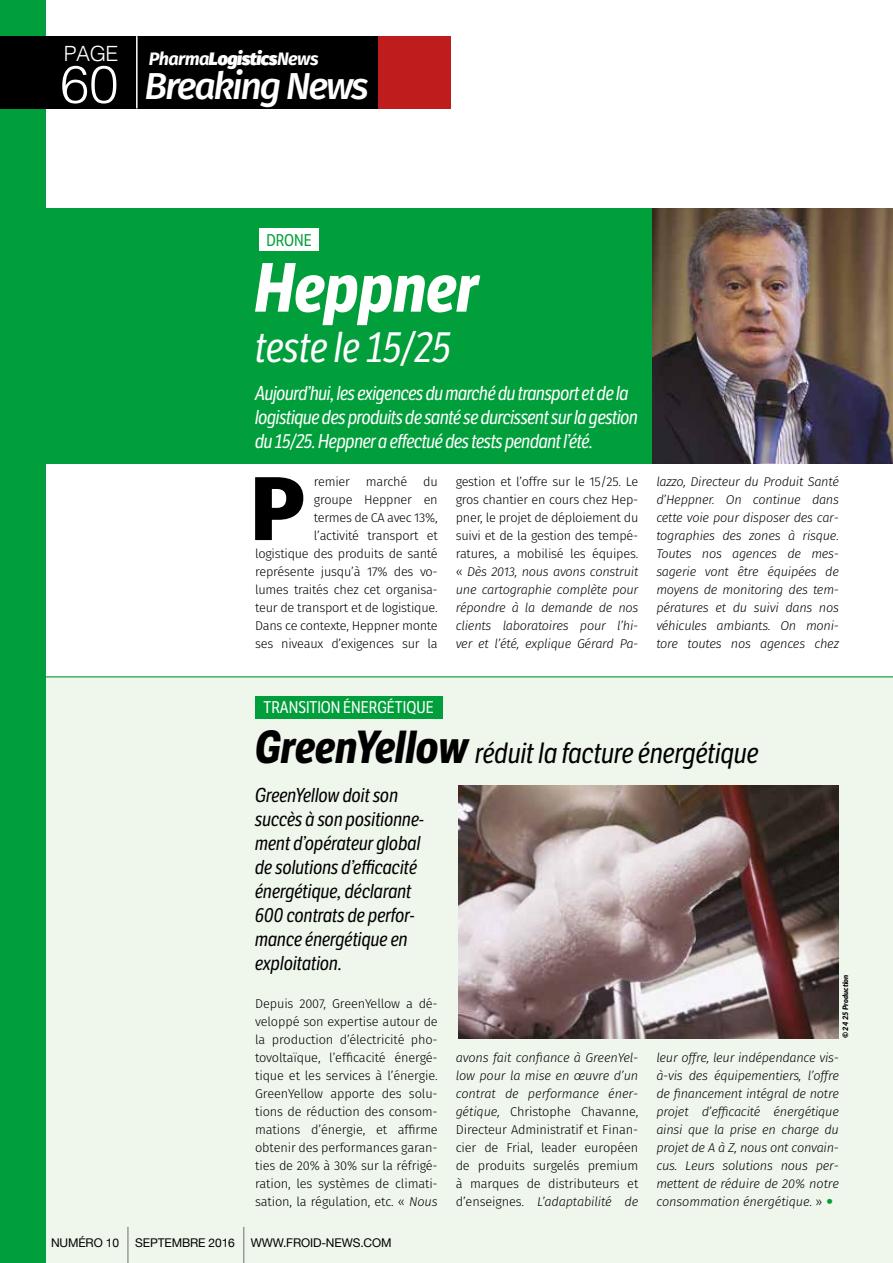
<style>
.page{position:relative;width:893px;height:1263px;background:#fff}
.page>*{position:absolute;margin:0;border:0;box-sizing:border-box;transform-origin:0 0}
.t1{font:800 90.45px "Fira Sans";color:#000}
.t2{font:italic 700 67.5px "LFT Etica Condensed";color:#fff}
.t3{font:300 52.5px "Helvetica";color:#fff}
.t4{font:italic 42px "LFT Etica Condensed";color:#fff}
.t5{font:italic 500 37.5px "Fira Sans";letter-spacing:-.06em;color:#fff}
.t6{font:italic 28.5px "LFT Etica Condensed";color:#000}
.t7{font:300 21px "Helvetica";color:#fff}
.t8{font:italic 19.5px/24px "LFT Etica Condensed";color:#000}
.t9{font:italic 19.5px/24px "LFT Etica Condensed";letter-spacing:-.02em;color:#fff}
.t10{font:italic 700 18px "Fira Sans";letter-spacing:-.03em;color:#fff}
.t11{font:16.5px "LFT Etica Condensed";color:#fff}
.t12{font:16.5px "LFT Etica Condensed";color:#079e39}
.t13{font:300 12.75px/18px "Fira Sans";letter-spacing:-.02em;color:#000;text-align:justify}
.t14{font:italic 300 12.75px/18px "Fira Sans";letter-spacing:-.02em;color:#000;text-align:justify}
.t15{font:12px "Helvetica Neue";letter-spacing:-.01em;color:#000}
.t16{font:italic 900 7.5px "Lato";color:#000}
.s1{font-weight:900}
.s2{font-style:italic}
.s3{font-weight:700;font-size:45px}
.s4{font-style:normal}
.s5{font-family:"Lato";font-weight:400;font-style:normal;font-size:13.5px;color:#079e39}
</style>
<div class="page">
<div style="left:0;top:676px;width:893px;height:587px;background:#eff6ec"></div>
<div style="left:255px;top:696px;width:187px;height:22px;background:#019f3b"></div>
<hr style="left:35px;top:676px;width:858px;height:1px;background:#019f3b">
<img style="left:458px;top:785px;width:381px;height:254px">
<div style="left:0;top:208px;width:893px;height:255px;background:#019f3b"></div>
<div style="left:0;top:0;width:46px;height:1263px;background:#019f3b"></div>
<div style="left:0;top:36px;width:446px;height:72px;background:#000"></div>
<hr style="left:136px;top:36px;width:2px;height:72px;background:#fff">
<div style="left:378px;top:36px;width:73px;height:72px;background:#bf1c1d"></div>
<hr style="left:128px;top:1227px;width:1px;height:36px;background:#000">
<hr style="left:243px;top:1227px;width:1px;height:36px;background:#000">
<div style="left:259px;top:228px;width:60px;height:23px;background:#fff"></div>
<img style="left:652px;top:208px;width:241px;height:255px">
<h3 class="t7" style="left:64px;top:35px;width:56px">PAGE</h3>
<h3 class="t3" style="left:60px;top:40px;width:60px">60</h3>
<h3 class="t10" style="left:149px;top:46px;width:171px">Pharma<span class="s1">Logistics</span>News</h3>
<h3 class="t5" style="left:145px;top:59px;width:226px">Breaking News</h3>
<p class="t12" style="left:266px;top:230px;width:47px">DRONE</p>
<h2 class="t2" style="left:255px;top:247px;width:224px">Heppner</h2>
<h3 class="t4" style="left:255px;top:323px;width:198px">teste le 15/25</h3>
<h3 class="t9" style="left:255px;top:382px;width:384px">Aujourd’hui, les exigences du marché du transport et de la logistique des produits de santé se durcissent sur la gestion du 15/25. Heppner a effectué des tests pendant l’été.</h3>
<p class="t13" style="left:255px;top:473px;width:184px;text-align:right">remier marché du<br>groupe Heppner en<br>termes de CA avec 13%,<br>l’activité transport et<br>logistique des produits de santé représente jusqu’à 17% des vo&shy;lumes traités chez cet organisa&shy;teur de transport et de logistique.<br>Dans ce contexte, Heppner monte ses niveaux d’exigences sur la</p>
<h1 class="t1" style="left:250px;top:445px;width:56px">P</h1>
<p class="t13" style="left:456px;top:473px;width:184px">gestion et l’offre sur le 15/25. Le gros chantier en cours chez Hep&shy;pner, le projet de déploiement du suivi et de la gestion des tempé&shy;ratures, a mobilisé les équipes. « <span class="s2">Dès 2013, nous avons construit une cartographie complète pour répondre à la demande de nos clients laboratoires pour l’hi&shy;ver et l’été, explique Gérard Pa-</span></p>
<p class="t14" style="left:656px;top:473px;width:184px">lazzo, Directeur du Produit Santé d’Heppner. On continue dans cette voie pour disposer des car&shy;tographies des zones à risque.<br>Toutes nos agences de mes&shy;sagerie vont être équipées de moyens de monitoring des tem&shy;pératures et du suivi dans nos véhicules ambiants. On moni&shy;tore toutes nos agences chez</p>
<p class="t11" style="left:264px;top:698px;width:172px">TRANSITION ÉNERGÉTIQUE</p>
<h3 class="t6" style="left:255px;top:736px;width:505px"><span class="s3">GreenYellow</span> réduit la facture énergétique</h3>
<h3 class="t8" style="left:255px;top:784px;width:170px">GreenYellow doit son succès à son positionne&shy;ment d’opérateur global de solutions d’efficacité énergétique, déclarant<br>600 contrats de perfor&shy;mance énergétique en exploitation.</h3>
<p class="t13" style="left:255px;top:995px;width:184px">Depuis 2007, GreenYellow a dé&shy;veloppé son expertise autour de la production d’électricité pho&shy;tovoltaïque, l’efficacité énergé&shy;tique et les services à l’énergie.<br>GreenYellow apporte des solu&shy;tions de réduction des consom&shy;mations d’énergie, et affirme obtenir des performances garan&shy;ties de 20% à 30% sur la réfrigé&shy;ration, les systèmes de climati&shy;sation, la régulation, etc. « <span class="s2">Nous</span></p>
<p class="t16" style="left:840px;top:1038px;width:65px;rotate:-90deg">© 24 25 Production</p>
<p class="t13" style="left:456px;top:1049px;width:184px"><span class="s2">avons fait confiance à GreenYel&shy;low pour la mise en œuvre d’un contrat de performance éner&shy;gétique,</span> Christophe Chavanne, Directeur Administratif et Finan&shy;cier de Frial, leader européen de produits surgelés premium à marques de distributeurs et d’enseignes. <span class="s2">L’adaptabilité de</span></p>
<p class="t14" style="left:656px;top:1049px;width:184px">leur offre, leur indépendance vis&shy;à-vis des équipementiers, l’offre de financement intégral de notre projet d’efficacité énergétique ainsi que la prise en charge du projet de A à Z, nous ont convain&shy;cus. Leurs solutions nous per&shy;mettent de réduire de 20% notre consommation énergétique. <span class="s4">»</span> <span class="s5">•</span></p>
<p class="t15" style="left:51px;top:1234px;width:70px">NUMÉRO 10</p>
<p class="t15" style="left:135px;top:1234px;width:101px">SEPTEMBRE 2016</p>
<p class="t15" style="left:251px;top:1234px;width:142px">WWW.FROID-NEWS.COM</p>
</div>
